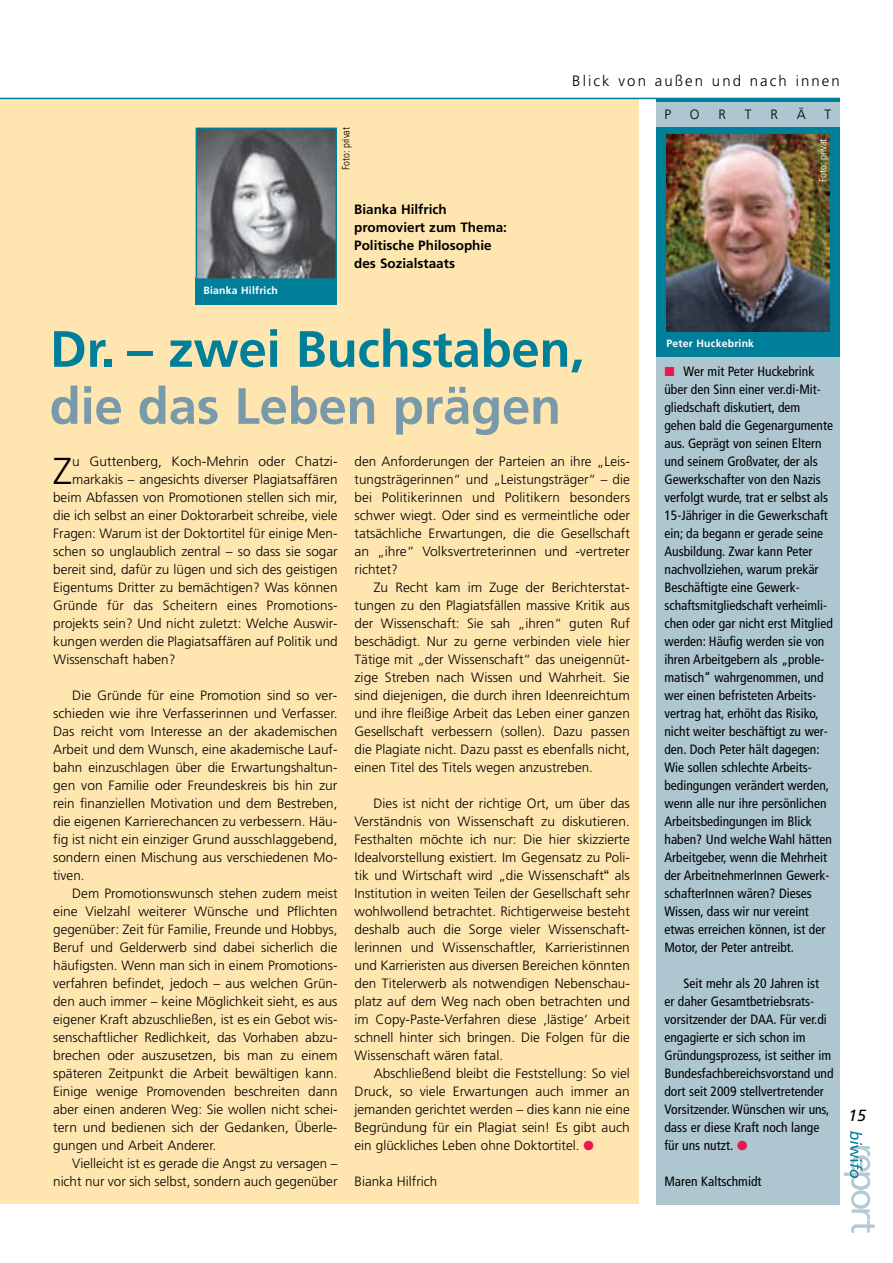
<style>
.page{position:relative;width:893px;height:1263px;background:#fff}
.page>*{position:absolute;margin:0;border:0;box-sizing:border-box;transform-origin:0 0}
.t1{font:700 51px "Frutiger LT";letter-spacing:-.005em;color:#007f9a}
.t2{font:700 51px "Frutiger LT";letter-spacing:-.005em;color:#789aab}
.t3{font:300 37.5px "Frutiger LT";color:#000}
.t4{font:italic 16.2px "Frutiger LT";color:#000}
.t5{font:300 15px "Frutiger LT";letter-spacing:.14em;color:#000}
.t6{font:300 13.5px/18px "Frutiger LT";color:#000;text-align:justify}
.t7{font:condensed 13.5px/18px "Frutiger LT";color:#000}
.t8{font:700 13.5px/18px "Frutiger LT";color:#000}
.t9{font:700 10.5px "Frutiger LT";letter-spacing:.015em;color:#fff}
.t10{font:300 condensed 10.5px "Frutiger LT";color:#fff}
.t11{font:300 condensed 10.5px "Frutiger LT";color:#000}
.s1{font-family:"Lucida Grande";font-weight:400}
</style>
<div class="page">
<svg style="left:844px;top:1131px;width:31px;height:102px"></svg>
<div style="left:0;top:98px;width:639px;height:1106px;background:#ffe6b0"></div>
<div style="left:656px;top:98px;width:184px;height:1106px;background:#adc6d0"></div>
<div style="left:656px;top:127px;width:184px;height:230px;background:#007f9a"></div>
<hr style="left:0;top:98px;width:840px;height:1px;background:#007f9a">
<hr style="left:656px;top:98px;width:184px;height:4px;background:#007f9a">
<img style="left:666px;top:134px;width:163px;height:197px">
<div style="left:196px;top:279px;width:141px;height:26px;background:#007f9a"></div>
<img style="left:199px;top:131px;width:135px;height:146px">
<div style="left:196px;top:128px;width:141px;height:152px;border:2px solid #007f9a"></div>
<p class="t9" style="left:203px;top:284px;width:76px">Bianka Hilfrich</p>
<p class="t11" style="left:342px;top:170px;width:44px;rotate:-90deg">Foto: privat</p>
<p class="t8" style="left:354px;top:201px;width:154px">Bianka Hilfrich promoviert zum Thema:<br>Politische Philosophie des Sozialstaats</p>
<p class="t5" style="left:572px;top:74px;width:269px">Blick von außen und nach innen</p>
<p class="t6" style="left:664px;top:106px;width:8px">P</p>
<p class="t6" style="left:690px;top:106px;width:11px">O</p>
<p class="t6" style="left:718px;top:106px;width:9px">R</p>
<p class="t6" style="left:745px;top:106px;width:8px">T</p>
<p class="t6" style="left:770px;top:106px;width:9px">R</p>
<p class="t6" style="left:797px;top:106px;width:11px">Ä</p>
<p class="t6" style="left:825px;top:106px;width:8px">T</p>
<p class="t10" style="left:819px;top:182px;width:44px;rotate:-90deg">Foto: privat</p>
<h1 class="t1" style="left:50px;top:319px;width:536px">Dr. – zwei Buchstaben,</h1>
<h1 class="t2" style="left:50px;top:376px;width:513px">die das Leben prägen</h1>
<h2 class="t3" style="left:53px;top:456px;width:21px">Z</h2>
<p class="t6" style="left:72px;top:454px;width:267px">u Guttenberg, Koch-Mehrin oder Chatzi -</p>
<p class="t6" style="left:354px;top:454px;width:277px">den Anforderungen der Parteien an ihre „Leis - tungs trägerinnen“ und „Leistungsträger“ – die bei Politikerinnen und Politikern besonders schwer wiegt. Oder sind es vermeintliche oder tatsächliche Erwartungen, die die Gesellschaft an „ihre“ Volksvertreterinnen und -vertreter rich tet?</p>
<p class="t6" style="left:354px;top:580px;width:277px;text-indent:19px">Zu Recht kam im Zuge der Bericht erstat - tungen zu den Plagiatsfällen massive Kritik aus der Wissenschaft: Sie sah „ihren“ guten Ruf beschädigt. Nur zu gerne verbinden viele hier Tätige mit „der Wissenschaft“ das uneigennüt&shy;zige Streben nach Wissen und Wahrheit. Sie sind diejenigen, die durch ihren Ideen reichtum und ihre fleißige Arbeit das Leben einer ganzen Gesellschaft verbessern (sollen). Dazu passen die Plagiate nicht. Dazu passt es ebenfalls nicht, einen Titel des Titels wegen anzustreben.</p>
<p class="t6" style="left:355px;top:796px;width:277px;text-indent:19px">Dies ist nicht der richtige Ort, um über das Verständnis von Wissenschaft zu diskutieren.<br>Festhalten möchte ich nur: Die hier skizzierte Idealvorstellung existiert. Im Gegensatz zu Poli - tik und Wirtschaft wird „die Wissenschaft<span class="s1">“</span> als Institution in weiten Teilen der Gesellschaft sehr wohlwollend betrachtet. Richtigerweise besteht deshalb auch die Sorge vieler Wissen schaft - lerinnen und Wissenschaftler, Karrieristin nen und Karrieristen aus diversen Bereichen könnten den Titelerwerb als notwendigen Nebenschau - platz auf dem Weg nach oben betrachten und im Copy-Paste-Verfahren diese ,lästige‘ Arbeit schnell hinter sich bringen. Die Folgen für die Wissenschaft wären fatal.</p>
<p class="t6" style="left:355px;top:1066px;width:277px;text-indent:19px">Abschließend bleibt die Feststellung: So viel Druck, so viele Erwartungen auch immer an jemanden gerichtet werden – dies kann nie eine Begründung für ein Plagiat sein! Es gibt auch ein glückliches Leben ohne Doktortitel.</p>
<p class="t6" style="left:355px;top:1174px;width:84px">Bianka Hilfrich</p>
<p class="t6" style="left:72px;top:472px;width:267px">markakis – angesichts diverser Plagiats affären</p>
<p class="t6" style="left:53px;top:490px;width:286px">beim Abfassen von Promotionen stellen sich mir,</p>
<p class="t6" style="left:53px;top:508px;width:286px">die ich selbst an einer Doktorarbeit schreibe, viele</p>
<p class="t6" style="left:53px;top:526px;width:286px">Fragen: Warum ist der Doktortitel für einige Men -</p>
<p class="t6" style="left:53px;top:544px;width:286px">schen so unglaublich zentral – so dass sie sogar</p>
<p class="t6" style="left:53px;top:562px;width:286px">bereit sind, dafür zu lügen und sich des geistigen</p>
<p class="t6" style="left:53px;top:580px;width:286px">Eigentums Dritter zu bemächtigen? Was können</p>
<p class="t6" style="left:53px;top:598px;width:286px">Gründe für das Scheitern eines Pro motions -</p>
<p class="t6" style="left:53px;top:616px;width:286px">projekts sein? Und nicht zuletzt: Welche Aus wir -</p>
<p class="t6" style="left:53px;top:634px;width:286px">kungen werden die Plagiatsaffären auf Po li tik und</p>
<p class="t6" style="left:53px;top:652px;width:124px">Wissenschaft haben?</p>
<p class="t6" style="left:53px;top:688px;width:286px;text-indent:19px">Die Gründe für eine Promotion sind so ver&shy;schieden wie ihre Verfasserinnen und Verfasser.<br>Das reicht vom Interesse an der akademischen Arbeit und dem Wunsch, eine akademische Lauf - bahn einzuschlagen über die Erwartungs hal tun - gen von Familie oder Freundeskreis bis hin zur rein finanziellen Motivation und dem Be streben, die eigenen Karrierechancen zu verbessern. Häu - fig ist nicht ein einziger Grund aus schlag gebend, sondern einen Mischung aus verschiedenen Mo - tiven.</p>
<p class="t6" style="left:53px;top:886px;width:286px;text-indent:19px">Dem Promotionswunsch stehen zudem meist eine Vielzahl weiterer Wünsche und Pflichten gegenüber: Zeit für Familie, Freunde und Hobbys, Beruf und Gelderwerb sind dabei sicherlich die häufigsten. Wenn man sich in einem Promotions - verfahren befindet, jedoch – aus welchen Grün - den auch immer – keine Möglichkeit sieht, es aus eigener Kraft abzuschließen, ist es ein Gebot wis&shy;senschaftlicher Redlichkeit, das Vor haben abzu&shy;brechen oder auszusetzen, bis man zu einem späteren Zeitpunkt die Arbeit be wältigen kann.<br>Einige wenige Promo venden be schreiten dann aber einen anderen Weg: Sie wollen nicht schei&shy;tern und bedienen sich der Ge danken, Überle&shy;gungen und Arbeit Anderer.</p>
<p class="t6" style="left:53px;top:1156px;width:286px;text-align:right">Vielleicht ist es gerade die Angst zu versagen – nicht nur vor sich selbst, sondern auch gegenüber</p>
<p class="t9" style="left:667px;top:338px;width:89px">Peter Huckebrink</p>
<p class="t7" style="left:664px;top:363px;width:170px;text-indent:19px">Wer mit Peter Huckebrink über den Sinn einer ver.di-Mit - gliedschaft diskutiert, dem gehen bald die Gegenargumente aus. Geprägt von seinen Eltern und seinem Großvater, der als<br>Gewerkschafter von den Nazis verfolgt wurde, trat er selbst als<br>15-Jähriger in die Gewerkschaft ein; da begann er gerade seine<br>Ausbildung. Zwar kann Peter nachvollziehen, warum prekär<br>Beschäftigte eine Gewerk - schafts mitgliedschaft verheimli&shy;chen oder gar nicht erst Mitglied werden: Häufig werden sie von ihren Arbeitgebern als „proble&shy;matisch“ wahrgenommen, und wer einen befristeten Arbeits - vertrag hat, erhöht das Risiko, nicht weiter beschäftigt zu wer&shy;den. Doch Peter hält dagegen:<br>Wie sollen schlechte Arbeits - bedingungen verändert werden, wenn alle nur ihre persönlichen<br>Arbeitsbedingungen im Blick haben? Und welche Wahl hätten<br>Arbeitgeber, wenn die Mehrheit der ArbeitnehmerInnen Gewerk - schafterInnen wären? Dieses<br>Wissen, dass wir nur vereint etwas erreichen können, ist der<br>Motor, der Peter antreibt.</p>
<p class="t7" style="left:664px;top:975px;width:171px;text-indent:19px">Seit mehr als 20 Jahren ist<br>er daher Gesamt betriebs rats - vorsitzender der DAA. Für ver.di engagierte er sich schon im<br>Gründungs prozess, ist seither im<br>Bundes fach bereichsvorstand und dort seit 2009 stellvertretender<br>Vorsitzender. Wünschen wir uns, dass er diese Kraft noch lange für uns nutzt.</p>
<p class="t7" style="left:664px;top:1173px;width:99px">Maren Kaltschmidt</p>
<p class="t4" style="left:848px;top:1106px;width:19px">15</p>
</div>
